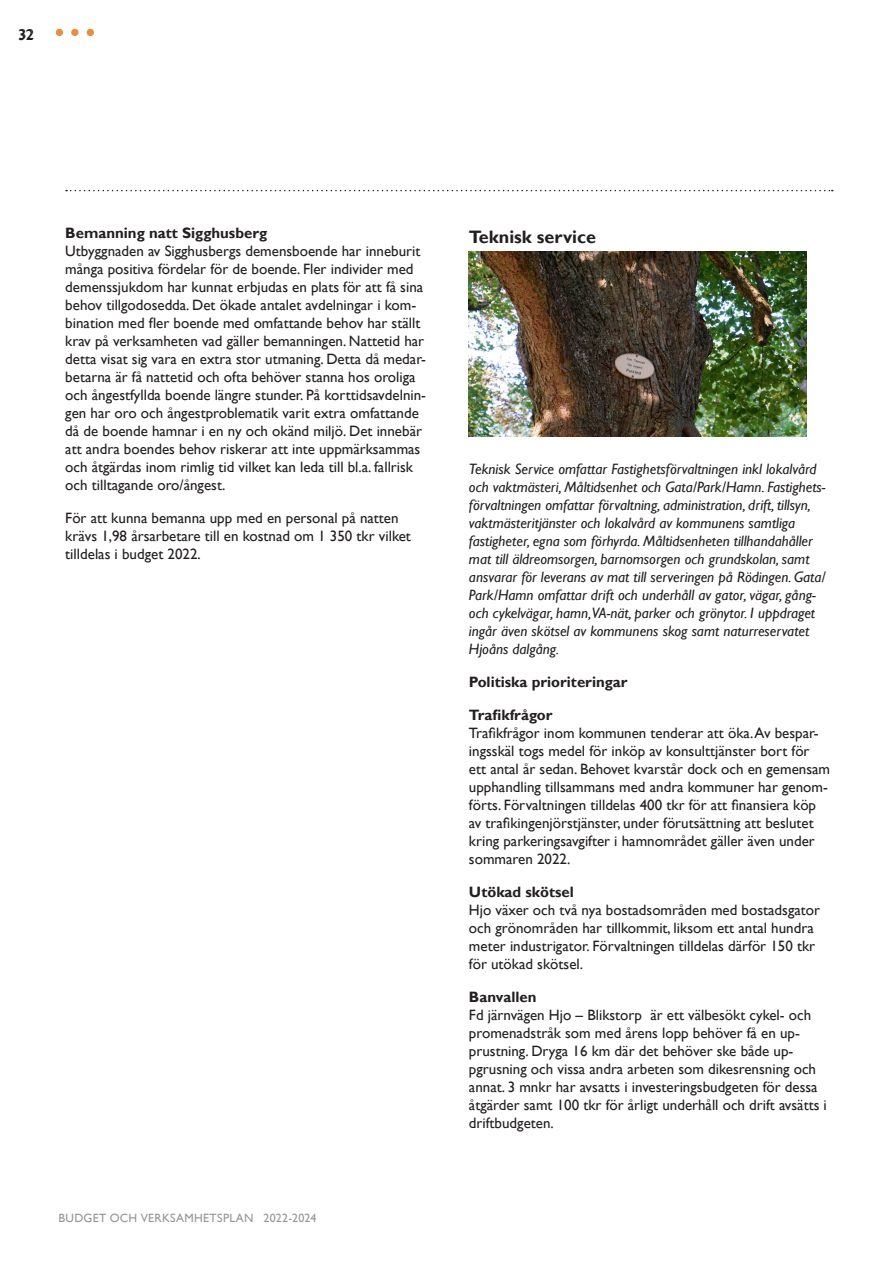
<style>
.page{position:relative;width:893px;height:1263px;background:#fff}
.page>*{position:absolute;margin:0;border:0;box-sizing:border-box;transform-origin:0 0}
.Rubrik{font:700 18px "Gill Sans";color:#231f20}
.Rubrik-2{font:15px/18px "Gill Sans";color:#231f20}
.Rubrik-3{font:italic 15px/18px "Gill Sans";color:#231f20}
.Rubrik-4{font:700 15px "Gill Sans";color:#231f20}
.t1{font:12px "Gill Sans";letter-spacing:.025em;color:#939598}
.s1{font-weight:700}
</style>
<div class="page">
<div style="left:56px;top:29px;width:7px;height:7px;background:#e89041;border-radius:50%"></div>
<div style="left:87px;top:29px;width:7px;height:7px;background:#e89041;border-radius:50%"></div>
<div style="left:71px;top:29px;width:8px;height:7px;background:#e89041;border-radius:50%"></div>
<svg style="left:66px;top:190px;width:767px;height:1px"></svg>
<img style="left:469px;top:252px;width:338px;height:185px">
<p class="Rubrik-2" style="left:18px;top:26px;width:16px">32</p>
<p class="Rubrik-2" style="left:65px;top:224px;width:362px"><span class="s1">Bemanning natt Sigghusberg<br></span>Utbyggnaden av Sigghusbergs demensboende har inneburit många positiva fördelar för de boende. Fler individer med demenssjukdom har kunnat erbjudas en plats för att få sina behov tillgodosedda. Det ökade antalet avdelningar i kom&shy;bination med fler boende med omfattande behov har ställt krav på verksamheten vad gäller bemanningen. Nattetid har detta visat sig vara en extra stor utmaning. Detta då medar&shy;betarna är få nattetid och ofta behöver stanna hos oroliga och ångestfyllda boende längre stunder. På korttidsavdelnin&shy;gen har oro och ångestproblematik varit extra omfattande då de boende hamnar i en ny och okänd miljö. Det innebär att andra boendes behov riskerar att inte uppmärksammas och åtgärdas inom rimlig tid vilket kan leda till bl.a. fallrisk och tilltagande oro/ångest.</p>
<p class="Rubrik-2" style="left:65px;top:509px;width:347px">För att kunna bemanna upp med en personal på natten krävs 1,98 årsarbetare till en kostnad om 1 350 tkr vilket tilldelas i budget 2022.</p>
<p class="t1" style="left:58px;top:1210px;width:259px">BUDGET OCH VERKSAMHETSPLAN 2022-2024</p>
<p class="Rubrik" style="left:469px;top:226px;width:129px">Teknisk service</p>
<p class="Rubrik-3" style="left:469px;top:460px;width:358px">Teknisk Service omfattar Fastighetsförvaltningen inkl lokalvård och vaktmästeri, Måltidsenhet och Gata/Park/Hamn. Fastighets&shy;förvaltningen omfattar förvaltning, administration, drift, tillsyn, vaktmästeritjänster och lokalvård av kommunens samtliga fastigheter, egna som förhyrda. Måltidsenheten tillhandahåller mat till äldreomsorgen, barnomsorgen och grundskolan, samt ansvarar för leverans av mat till serveringen på Rödingen. Gata/ Park/Hamn omfattar drift och underhåll av gator, vägar, gång&shy;och cykelvägar, hamn,VA-nät, parker och grönytor. I uppdraget ingår även skötsel av kommunens skog samt naturreservatet Hjoåns dalgång.</p>
<p class="Rubrik-4" style="left:469px;top:673px;width:160px">Politiska prioriteringar</p>
<p class="Rubrik-2" style="left:469px;top:706px;width:363px"><span class="s1">Trafikfrågor<br></span>Trafikfrågor inom kommunen tenderar att öka. Av bespar&shy;ingsskäl togs medel för inköp av konsulttjänster bort för ett antal år sedan. Behovet kvarstår dock och en gemensam upphandling tillsammans med andra kommuner har genom&shy;förts. Förvaltningen tilldelas 400 tkr för att finansiera köp av trafikingenjörstjänster, under förutsättning att beslutet kring parkeringsavgifter i hamnområdet gäller även under sommaren 2022.</p>
<p class="Rubrik-2" style="left:469px;top:883px;width:353px"><span class="s1">Utökad skötsel<br></span>Hjo växer och två nya bostadsområden med bostadsgator och grönområden har tillkommit, liksom ett antal hundra meter industrigator. Förvaltningen tilldelas därför 150 tkr för utökad skötsel.</p>
<p class="Rubrik-2" style="left:469px;top:988px;width:359px"><span class="s1">Banvallen<br></span>Fd järnvägen Hjo – Blikstorp är ett välbesökt cykel- och promenadstråk som med årens lopp behöver få en up&shy;prustning. Dryga 16 km där det behöver ske både up&shy;pgrusning och vissa andra arbeten som dikesrensning och annat. 3 mnkr har avsatts i investeringsbudgeten för dessa åtgärder samt 100 tkr för årligt underhåll och drift avsätts i driftbudgeten.</p>
</div>
